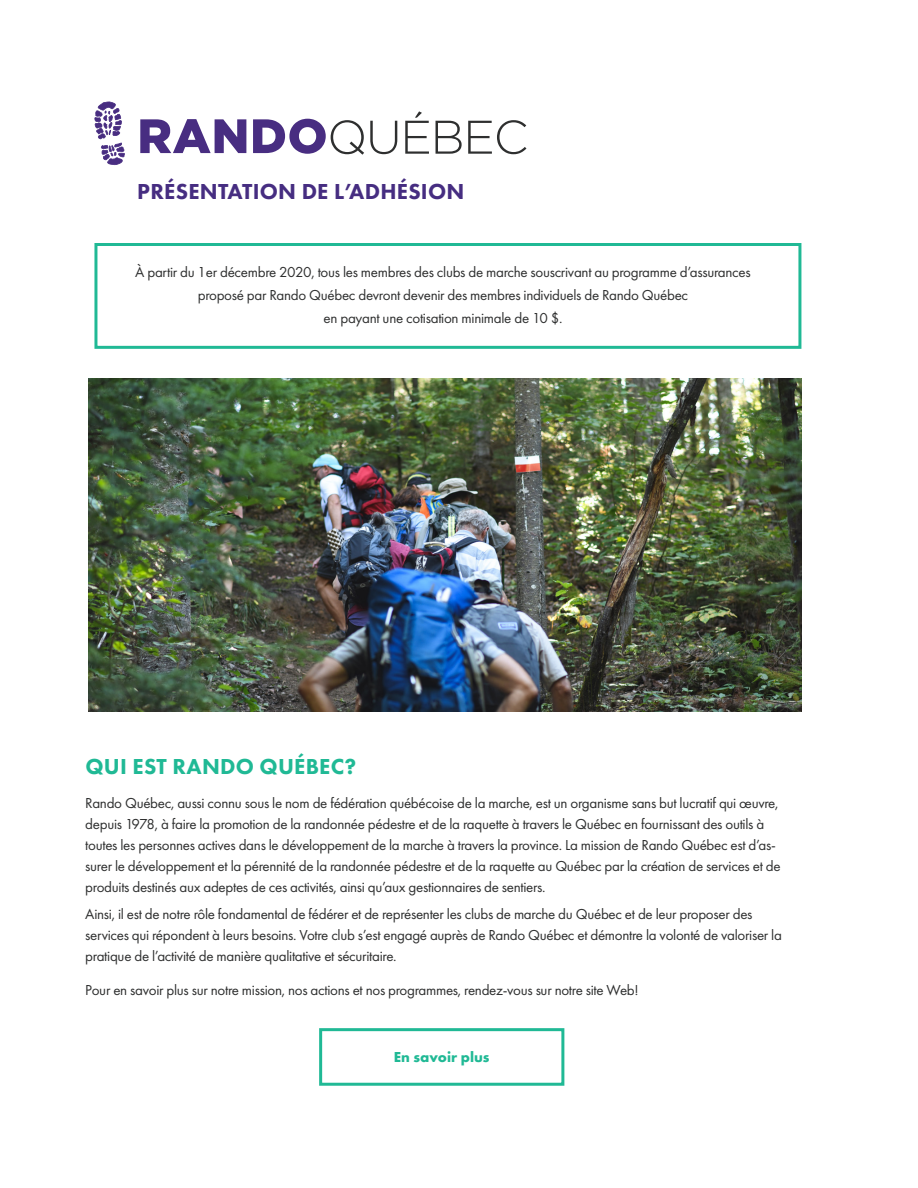
<style>
.page{position:relative;width:918px;height:1188px;background:#fff}
.page>*{position:absolute;margin:0;border:0;box-sizing:border-box;transform-origin:0 0}
.t1{font:800 22.5px "Futura PT";letter-spacing:.01em;color:#462d81}
.t2{font:800 22.5px "Futura PT";letter-spacing:.01em;color:#20b995}
.t3{font:15px/21px "Futura PT";letter-spacing:-.02em;color:#2e2f2f}
.t4{font:700 15px "Futura PT";color:#20b995}
</style>
<div class="page">
<div style="left:94px;top:243px;width:707px;height:106px;border:3px solid #20b995"></div>
<svg style="left:94px;top:101px;width:31px;height:64px"></svg>
<svg style="left:140px;top:119px;width:224px;height:36px"></svg>
<svg style="left:370px;top:121px;width:27px;height:33px"></svg>
<svg style="left:405px;top:111px;width:24px;height:43px"></svg>
<svg style="left:436px;top:121px;width:26px;height:33px"></svg>
<svg style="left:468px;top:120px;width:58px;height:34px"></svg>
<img style="left:88px;top:379px;width:713px;height:332px">
<div style="left:319px;top:1028px;width:245px;height:58px;border:3px solid #20b995"></div>
<p class="t1" style="left:137px;top:177px;width:329px">PRÉSENTATION DE L’ADHÉSION</p>
<p class="t3" style="left:135px;top:261px;width:617px">À partir du 1er décembre 2020, tous les membres des clubs de marche souscrivant au programme d’assurances</p>
<p class="t3" style="left:198px;top:284px;width:492px">proposé par Rando Québec devront devenir des membres individuels de Rando Québec</p>
<p class="t3" style="left:324px;top:308px;width:240px">en payant une cotisation minimale de 10 $.</p>
<p class="t2" style="left:85px;top:752px;width:272px">QUI EST RANDO QUÉBEC?</p>
<p class="t3" style="left:85px;top:792px;width:697px">Rando Québec, aussi connu sous le nom de fédération québécoise de la marche, est un organisme sans but lucratif qui œuvre, depuis 1978, à faire la promotion de la randonnée pédestre et de la raquette à travers le Québec en fournissant des outils à toutes les personnes actives dans le développement de la marche à travers la province. La mission de Rando Québec est d’as&shy;surer le développement et la pérennité de la randonnée pédestre et de la raquette au Québec par la création de services et de produits destinés aux adeptes de ces activités, ainsi qu’aux gestionnaires de sentiers.</p>
<p class="t3" style="left:85px;top:904px;width:698px">Ainsi, il est de notre rôle fondamental de fédérer et de représenter les clubs de marche du Québec et de leur proposer des services qui répondent à leurs besoins. Votre club s’est engagé auprès de Rando Québec et démontre la volonté de valoriser la pratique de l’activité de manière qualitative et sécuritaire.</p>
<p class="t3" style="left:85px;top:980px;width:555px">Pour en savoir plus sur notre mission, nos actions et nos programmes, rendez-vous sur notre site Web!</p>
<p class="t4" style="left:394px;top:1048px;width:97px">En savoir plus</p>
</div>
